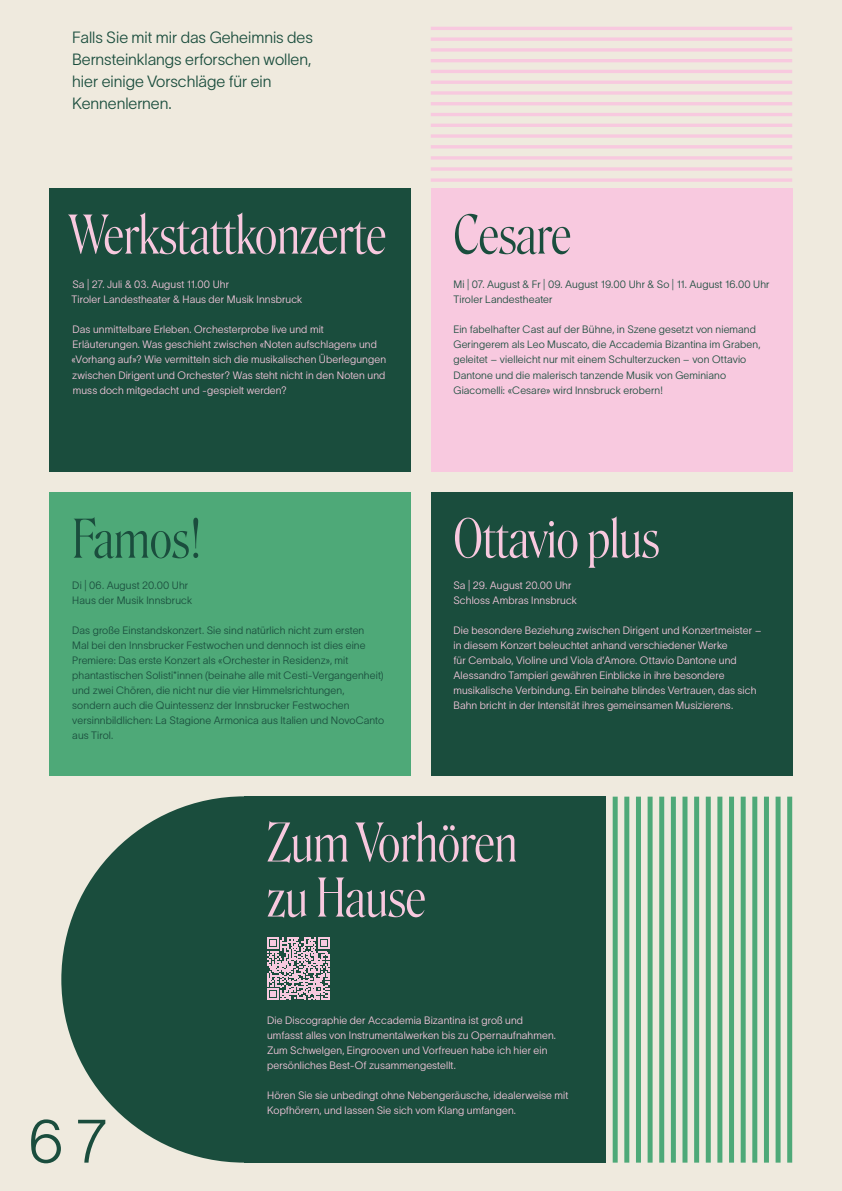
<style>
.page{position:relative;width:842px;height:1191px;background:#efeade}
.page>*{position:absolute;margin:0;border:0;box-sizing:border-box;transform-origin:0 0}
.t1{font:60px "TWK Lausanne 200";color:#1a4d3d}
.t2{font:700 52px/55px "Roslindale Variable";color:#f8c9df}
.t3{font:700 52px "Roslindale Variable";color:#1a4d3d}
.t4{font:16px/22px "TWK Lausanne 200";letter-spacing:-.005em;color:#1a4d3d}
.t5{font:10.5px/15px "TWK Lausanne 200";letter-spacing:.01em;color:#f8c9df}
.t6{font:10.5px/15px "TWK Lausanne 200";letter-spacing:.01em;color:#1a4d3d}
</style>
<div class="page">
<div style="left:61px;top:796px;width:366px;height:366px;background:#1a4d3d;border-radius:50%"></div>
<div style="left:244px;top:796px;width:362px;height:366px;background:#1a4d3d"></div>
<div style="left:431px;top:492px;width:361px;height:284px;background:#1a4d3d"></div>
<div style="left:50px;top:188px;width:361px;height:284px;background:#1a4d3d"></div>
<div style="left:50px;top:492px;width:361px;height:284px;background:#4ea978"></div>
<div style="left:431px;top:188px;width:361px;height:284px;background:#f8c9df"></div>
<div style="left:613px;top:796px;width:5px;height:366px;background:#4ea978"></div>
<div style="left:706px;top:796px;width:5px;height:366px;background:#4ea978"></div>
<div style="left:659px;top:796px;width:5px;height:366px;background:#4ea978"></div>
<div style="left:752px;top:796px;width:5px;height:366px;background:#4ea978"></div>
<div style="left:636px;top:796px;width:5px;height:366px;background:#4ea978"></div>
<div style="left:729px;top:796px;width:5px;height:366px;background:#4ea978"></div>
<div style="left:682px;top:796px;width:5px;height:366px;background:#4ea978"></div>
<div style="left:775px;top:796px;width:5px;height:366px;background:#4ea978"></div>
<div style="left:624px;top:796px;width:5px;height:366px;background:#4ea978"></div>
<div style="left:717px;top:796px;width:5px;height:366px;background:#4ea978"></div>
<div style="left:671px;top:796px;width:5px;height:366px;background:#4ea978"></div>
<div style="left:764px;top:796px;width:5px;height:366px;background:#4ea978"></div>
<div style="left:648px;top:796px;width:5px;height:366px;background:#4ea978"></div>
<div style="left:741px;top:796px;width:5px;height:366px;background:#4ea978"></div>
<div style="left:694px;top:796px;width:5px;height:366px;background:#4ea978"></div>
<div style="left:787px;top:796px;width:5px;height:366px;background:#4ea978"></div>
<svg style="left:267px;top:937px;width:63px;height:63px"></svg>
<hr style="left:431px;top:91px;width:361px;height:4px;background:#f8c9df">
<hr style="left:431px;top:81px;width:361px;height:3px;background:#f8c9df">
<hr style="left:431px;top:59px;width:361px;height:3px;background:#f8c9df">
<hr style="left:431px;top:70px;width:361px;height:3px;background:#f8c9df">
<hr style="left:431px;top:48px;width:361px;height:4px;background:#f8c9df">
<hr style="left:431px;top:27px;width:361px;height:3px;background:#f8c9df">
<hr style="left:431px;top:37px;width:361px;height:4px;background:#f8c9df">
<hr style="left:431px;top:113px;width:361px;height:3px;background:#f8c9df">
<hr style="left:431px;top:124px;width:361px;height:3px;background:#f8c9df">
<hr style="left:431px;top:134px;width:361px;height:4px;background:#f8c9df">
<hr style="left:431px;top:145px;width:361px;height:3px;background:#f8c9df">
<hr style="left:431px;top:156px;width:361px;height:4px;background:#f8c9df">
<hr style="left:431px;top:167px;width:361px;height:4px;background:#f8c9df">
<hr style="left:431px;top:178px;width:361px;height:4px;background:#f8c9df">
<hr style="left:431px;top:102px;width:361px;height:3px;background:#f8c9df">
<h3 class="t4" style="left:72px;top:26px;width:242px">Falls Sie mit mir das Geheimnis des<br>Bernsteinklangs erforschen wollen, hier einige Vorschläge für ein<br>Kennenlernen.</h3>
<h2 class="t2" style="left:69px;top:204px;width:319px">Werkstattkonzerte</h2>
<p class="t5" style="left:72px;top:276px;width:232px">Sa | 27. Juli &amp; 03. August 11.00 Uhr<br>Tiroler Landestheater &amp; Haus der Musik Innsbruck</p>
<p class="t5" style="left:71px;top:321px;width:316px">Das unmittelbare Erleben. Orchesterprobe live und mit Erläuterungen. Was geschieht zwischen «Noten aufschlagen» und «Vorhang auf»? Wie vermitteln sich die musikalischen Überlegungen zwischen Dirigent und Orchester? Was steht nicht in den Noten und muss doch mitgedacht und -gespielt werden?</p>
<h2 class="t3" style="left:72px;top:493px;width:131px">Famos!</h2>
<p class="t6" style="left:72px;top:576px;width:121px">Di | 06. August 20.00 Uhr<br>Haus der Musik Innsbruck</p>
<p class="t6" style="left:72px;top:621px;width:313px">Das große Einstandskonzert. Sie sind natürlich nicht zum ersten<br>Mal bei den Innsbrucker Festwochen und dennoch ist dies eine Premiere: Das erste Konzert als «Orchester in Residenz», mit phantastischen Solisti*innen (beinahe alle mit Cesti-Vergangenheit) und zwei Chören, die nicht nur die vier Himmelsrichtungen, sondern auch die Quintessenz der Innsbrucker Festwochen versinnbildlichen: La Stagione Armonica aus Italien und NovoCanto aus Tirol.</p>
<h2 class="t3" style="left:453px;top:189px;width:119px">Cesare</h2>
<p class="t6" style="left:453px;top:276px;width:318px">Mi | 07. August &amp; Fr | 09. August 19.00 Uhr &amp; So | 11. August 16.00 Uhr<br>Tiroler Landestheater</p>
<p class="t6" style="left:453px;top:321px;width:308px">Ein fabelhafter Cast auf der Bühne, in Szene gesetzt von niemand Geringerem als Leo Muscato, die Accademia Bizantina im Graben, geleitet – vielleicht nur mit einem Schulterzucken – von Ottavio Dantone und die malerisch tanzende Musik von Geminiano Giacomelli: «Cesare» wird Innsbruck erobern!</p>
<h2 class="t2" style="left:453px;top:508px;width:207px">Ottavio plus</h2>
<p class="t5" style="left:453px;top:576px;width:125px">Sa | 29. August 20.00 Uhr<br>Schloss Ambras Innsbruck</p>
<p class="t5" style="left:453px;top:621px;width:310px">Die besondere Beziehung zwischen Dirigent und Konzertmeister – in diesem Konzert beleuchtet anhand verschiedener Werke<br>für Cembalo, Violine und Viola d’Amore. Ottavio Dantone und Alessandro Tampieri gewähren Einblicke in ihre besondere musikalische Verbindung. Ein beinahe blindes Vertrauen, das sich Bahn bricht in der Intensität ihres gemeinsamen Musizierens.</p>
<h2 class="t2" style="left:267px;top:812px;width:252px">Zum Vorhören zu Hause</h2>
<h1 class="t1" style="left:28px;top:1099px;width:81px">67</h1>
<p class="t5" style="left:267px;top:1011px;width:290px">Die Discographie der Accademia Bizantina ist groß und umfasst alles von Instrumentalwerken bis zu Opernaufnahmen.<br>Zum Schwelgen, Eingrooven und Vorfreuen habe ich hier ein persönliches Best-Of zusammengestellt.</p>
<p class="t5" style="left:267px;top:1086px;width:303px">Hören Sie sie unbedingt ohne Nebengeräusche, idealerweise mit<br>Kopfhörern, und lassen Sie sich vom Klang umfangen.</p>
</div>
